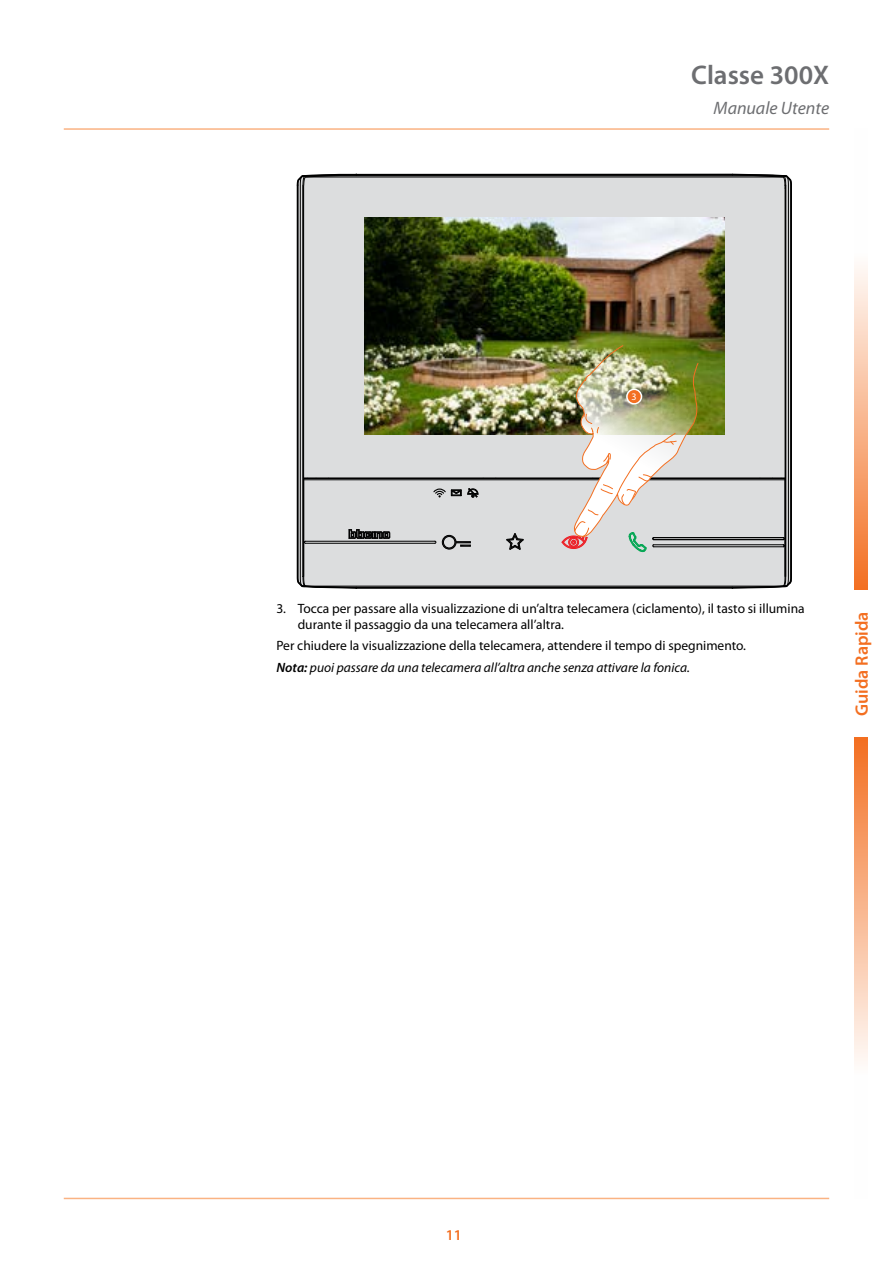
<style>
.page{position:relative;width:893px;height:1263px;background:#fff}
.page>*{position:absolute;margin:0;border:0;box-sizing:border-box;transform-origin:0 0}
.t1{font:600 27px "Myriad Pro";color:#6d6e71}
.t2{font:italic 18px "Myriad Pro";color:#6d6e71}
.t3{font:600 18px "Myriad Pro";color:#f36f21}
.t4{font:600 15px "Myriad Pro";color:#f36f21}
.t5{font:13.5px/16.2px "Myriad Pro";color:#000}
.t6{font:10.05px "Myriad Pro";color:#fff}
.s1{font-weight:600;font-style:italic}
.s2{font-style:italic}
</style>
<div class="page">
<hr style="left:64px;top:128px;width:765px;height:2px;background:#fab383">
<hr style="left:64px;top:1198px;width:765px;height:1px;background:#fab383">
<svg style="left:854px;top:266px;width:14px;height:324px;background:#f8b38a"></svg>
<svg style="left:854px;top:737px;width:14px;height:325px;background:#f8b289"></svg>
<img style="left:300px;top:174px;width:492px;height:415px">
<svg style="left:626px;top:389px;width:16px;height:15px"></svg>
<div style="left:628px;top:390px;width:13px;height:13px;background:#f36f21;border-radius:50%"></div>
<h1 class="t1" style="left:691px;top:58px;width:139px">Classe 300X</h1>
<h2 class="t2" style="left:714px;top:97px;width:117px">Manuale Utente</h2>
<p class="t6" style="left:632px;top:391px;width:7px">3</p>
<p class="t5" style="left:298px;top:600px;width:509px;text-indent:-21px">3. Tocca per passare alla visualizzazione di un’altra telecamera (ciclamento), il tasto si illumina durante il passaggio da una telecamera all’altra.</p>
<p class="t5" style="left:276px;top:634px;width:471px;line-height:21.9px">Per chiudere la visualizzazione della telecamera, attendere il tempo di spegnimento.<br><span class="s1">Nota:</span> <span class="s2">puoi passare da una telecamera all’altra anche senza attivare la fonica.</span></p>
<h2 class="t3" style="left:850px;top:716px;width:106px;rotate:-90deg">Guida Rapida</h2>
<p class="t4" style="left:446px;top:1225px;width:18px">11</p>
</div>
